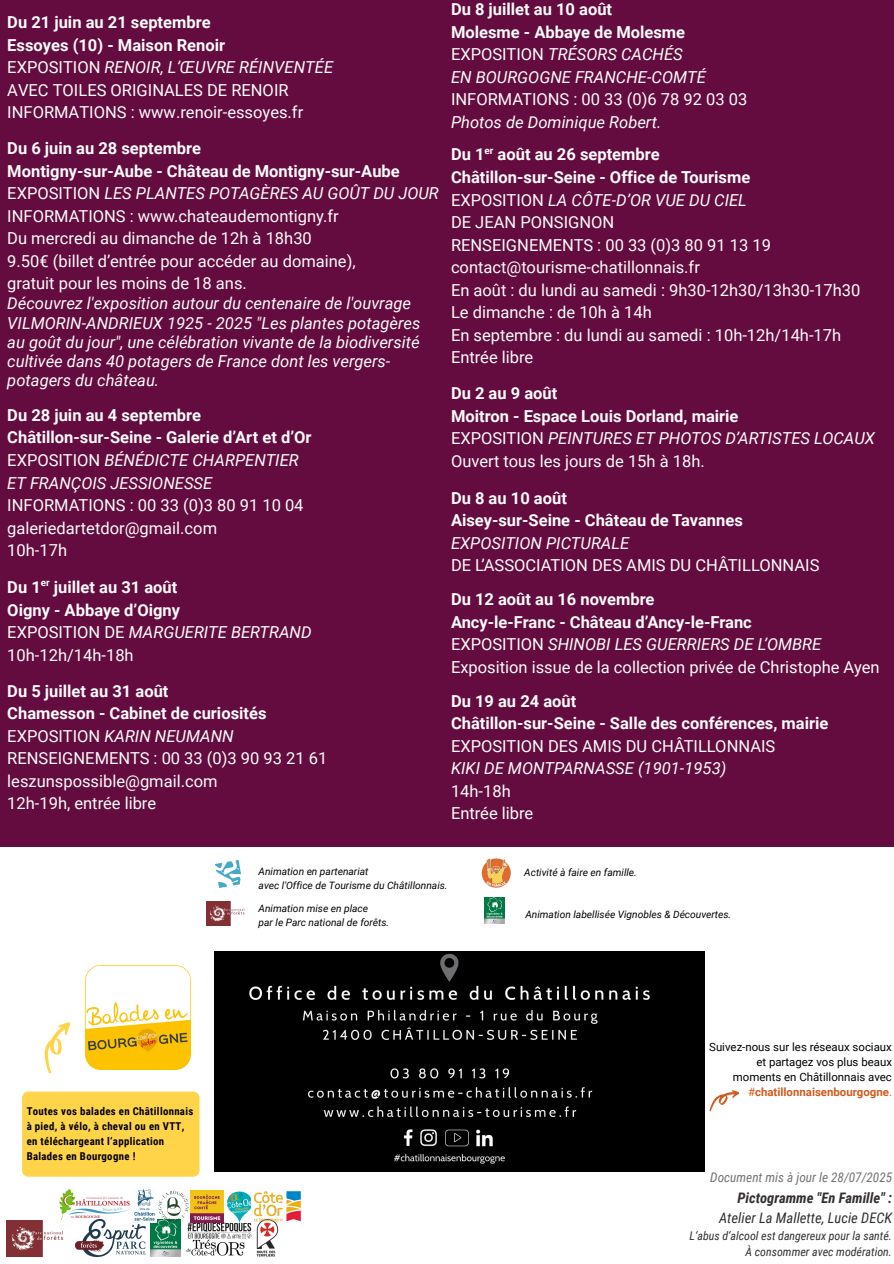
<style>
.page{position:relative;width:894px;height:1264px;background:#fff}
.page>*{position:absolute;margin:0;border:0;box-sizing:border-box;transform-origin:0 0}
.t1{font:16.5px/22.5px "Roboto";color:#fbfbfb}
.t2{font:700 16.5px/22.5px "Roboto";color:#fbfbfb}
.t3{font:italic 16.5px/19.2px "Roboto";color:#fbfbfb}
.t4{font:italic 14.55px "Roboto Condensed";color:#342f2f}
.t5{font:italic 700 14.55px "Roboto Condensed";color:#342f2f}
.t6{font:italic 13.2px "Roboto Condensed";color:#737373}
.t7{font:italic 11.85px/15.9px "Roboto Condensed";color:#342f2f;text-align:right}
.t8{font:11.4px/15.3px "Roboto";color:#000;text-align:right}
.t9{font:700 10.8px/14.9px "Roboto Condensed";letter-spacing:.03em;color:#000}
.t10{font:italic 10.2px/13.6px "Roboto";color:#000}
.t11{font:700 9.9px "Roboto";color:#fbfbfb}
.s1{font-weight:700}
.s2{font-style:italic}
.s3{font-weight:400}
.s4{font-weight:400;font-style:italic}
.s5{color:#d05b1d}
.s6{font-weight:700;color:#d05b1d}
</style>
<div class="page">
<div style="left:0;top:0;width:893px;height:846px;background:#640c3f"></div>
<img style="left:215px;top:859px;width:26px;height:28px">
<img style="left:481px;top:858px;width:29px;height:29px">
<img style="left:207px;top:901px;width:38px;height:24px">
<img style="left:484px;top:897px;width:20px;height:26px">
<img style="left:214px;top:951px;width:490px;height:220px">
<svg style="left:704px;top:1084px;width:35px;height:29px"></svg>
<div style="left:22px;top:1091px;width:177px;height:85px;background:#ffd449;border-radius:6px"></div>
<img style="left:86px;top:965px;width:104px;height:104px">
<svg style="left:44px;top:1022px;width:27px;height:52px"></svg>
<img style="left:186px;top:1239px;width:59px;height:17px">
<img style="left:187px;top:1219px;width:65px;height:20px">
<img style="left:256px;top:1222px;width:23px;height:34px">
<img style="left:151px;top:1222px;width:29px;height:34px">
<img style="left:59px;top:1189px;width:96px;height:32px">
<img style="left:157px;top:1190px;width:66px;height:32px">
<img style="left:226px;top:1191px;width:25px;height:30px">
<img style="left:75px;top:1219px;width:71px;height:37px">
<img style="left:254px;top:1191px;width:47px;height:31px">
<img style="left:6px;top:1219px;width:66px;height:36px">
<p class="t1" style="left:7px;top:11px;width:327px"><span class="s1">Du 21 juin au 21 septembre<br>Essoyes (10) - Maison Renoir<br></span>EXPOSITION <span class="s2">RENOIR, L’ŒUVRE RÉINVENTÉE </span>AVEC TOILES ORIGINALES DE RENOIR INFORMATIONS : www.renoir-essoyes.fr</p>
<p class="t1" style="left:7px;top:137px;width:433px"><span class="s1">Du 6 juin au 28 septembre<br>Montigny-sur-Aube - Château de Montigny-sur-Aube </span>EXPOSITION <span class="s2">LES PLANTES POTAGÈRES AU GOÛT DU JOUR </span>INFORMATIONS : www.chateaudemontigny.fr<br>Du mercredi au dimanche de 12h à 18h30<br>9.50€ (billet d’entrée pour accéder au domaine),<br>gratuit pour les moins de 18 ans.</p>
<p class="t3" style="left:7px;top:294px;width:414px">Découvrez l'exposition autour du centenaire de l'ouvrage VILMORIN-ANDRIEUX 1925 - 2025 "Les plantes potagères au goût du jour", une célébration vivante de la biodiversité cultivée dans 40 potagers de France dont les vergers&shy;potagers du château.</p>
<p class="t2" style="left:7px;top:404px;width:305px">Du 28 juin au 4 septembre<br>Châtillon-sur-Seine - Galerie d’Art et d’Or<br><span class="s3">EXPOSITION</span> <span class="s4">BÉNÉDICTE CHARPENTIER<br>ET FRANÇOIS JESSIONESSE</span></p>
<p class="t1" style="left:7px;top:494px;width:298px">INFORMATIONS : 00 33 (0)3 80 91 10 04 galeriedartetdor@gmail.com<br>10h-17h</p>
<p class="t2" style="left:7px;top:576px;width:172px">Du 1 juillet au 31 août</p>
<p class="t11" style="left:41px;top:577px;width:10px">er</p>
<p class="t1" style="left:7px;top:599px;width:306px"><span class="s1">Oigny - Abbaye d’Oigny<br></span>EXPOSITION DE <span class="s2">MARGUERITE BERTRAND<br></span>10h-12h/14h-18h</p>
<p class="t1" style="left:7px;top:680px;width:321px"><span class="s1">Du 5 juillet au 31 août<br>Chamesson - Cabinet de curiosités<br></span>EXPOSITION <span class="s2">KARIN NEUMANN<br></span>RENSEIGNEMENTS : 00 33 (0)3 90 93 21 61 leszunspossible@gmail.com<br>12h-19h, entrée libre</p>
<p class="t2" style="left:451px;top:-2px;width:256px">Du 8 juillet au 10 août<br>Molesme - Abbaye de Molesme<br><span class="s3">EXPOSITION</span> <span class="s4">TRÉSORS CACHÉS<br>EN BOURGOGNE FRANCHE-COMTÉ</span></p>
<p class="t1" style="left:451px;top:88px;width:298px">INFORMATIONS : 00 33 (0)6 78 92 03 03</p>
<p class="t3" style="left:451px;top:113px;width:212px">Photos de Dominique Robert.</p>
<p class="t2" style="left:451px;top:144px;width:210px">Du 1 août au 26 septembre</p>
<p class="t11" style="left:484px;top:144px;width:10px">er</p>
<p class="t1" style="left:451px;top:166px;width:411px"><span class="s1">Châtillon-sur-Seine - Office de Tourisme<br></span>EXPOSITION <span class="s2">LA CÔTE-D’OR VUE DU CIEL<br></span>DE JEAN PONSIGNON<br>RENSEIGNEMENTS : 00 33 (0)3 80 91 13 19 contact@tourisme-chatillonnais.fr<br>En août : du lundi au samedi : 9h30-12h30/13h30-17h30<br>Le dimanche : de 10h à 14h<br>En septembre : du lundi au samedi : 10h-12h/14h-17h Entrée libre</p>
<p class="t2" style="left:451px;top:382px;width:425px">Du 2 au 9 août<br>Moitron - Espace Louis Dorland, mairie<br><span class="s3">EXPOSITION</span> <span class="s4">PEINTURES ET PHOTOS D’ARTISTES LOCAUX </span><span class="s3">Ouvert tous les jours de 15h à 18h.</span></p>
<p class="t2" style="left:451px;top:487px;width:293px">Du 8 au 10 août<br>Aisey-sur-Seine - Château de Tavannes</p>
<p class="t3" style="left:451px;top:533px;width:180px">EXPOSITION PICTURALE</p>
<p class="t1" style="left:451px;top:554px;width:370px">DE L’ASSOCIATION DES AMIS DU CHÂTILLONNAIS</p>
<p class="t1" style="left:451px;top:588px;width:430px"><span class="s1">Du 12 août au 16 novembre<br>Ancy-le-Franc - Château d’Ancy-le-Franc<br></span>EXPOSITION <span class="s2">SHINOBI LES GUERRIERS DE L’OMBRE </span>Exposition issue de la collection privée de Christophe Ayen</p>
<p class="t2" style="left:451px;top:689px;width:379px">Du 19 au 24 août<br>Châtillon-sur-Seine - Salle des conférences, mairie</p>
<p class="t1" style="left:451px;top:734px;width:326px">EXPOSITION DES AMIS DU CHÂTILLONNAIS</p>
<p class="t3" style="left:451px;top:759px;width:277px">KIKI DE MONTPARNASSE (1901-1953)</p>
<p class="t1" style="left:451px;top:779px;width:84px">14h-18h<br>Entrée libre</p>
<p class="t10" style="left:258px;top:864px;width:190px">Animation en partenariat<br>avec l'Office de Tourisme du Châtillonnais.</p>
<p class="t10" style="left:524px;top:866px;width:114px">Activité à faire en famille.</p>
<p class="t10" style="left:258px;top:901px;width:132px">Animation mise en place<br>par le Parc national de forêts.</p>
<p class="t10" style="left:525px;top:907px;width:207px">Animation labellisée Vignobles &amp; Découvertes.</p>
<p class="t9" style="left:27px;top:1103px;width:168px">Toutes vos balades en Châtillonnais à pied, à vélo, à cheval ou en VTT, en téléchargeant l‘application<br>Balades en Bourgogne !</p>
<p class="t8" style="left:709px;top:1039px;width:184px">Suivez-nous sur les réseaux sociaux et partagez vos plus beaux moments en Châtillonnais avec <span class="s5">#</span><span class="s6">chatillonnaisenbourgogne</span><span class="s5">.</span></p>
<p class="t6" style="left:710px;top:1170px;width:183px">Document mis à jour le 28/07/2025</p>
<p class="t5" style="left:737px;top:1189px;width:156px">Pictogramme "En Famille" :</p>
<p class="t4" style="left:719px;top:1209px;width:174px">Atelier La Mallette, Lucie DECK</p>
<p class="t7" style="left:689px;top:1227px;width:204px">L‘abus d‘alcool est dangereux pour la santé.<br>À consommer avec modération.</p>
</div>
